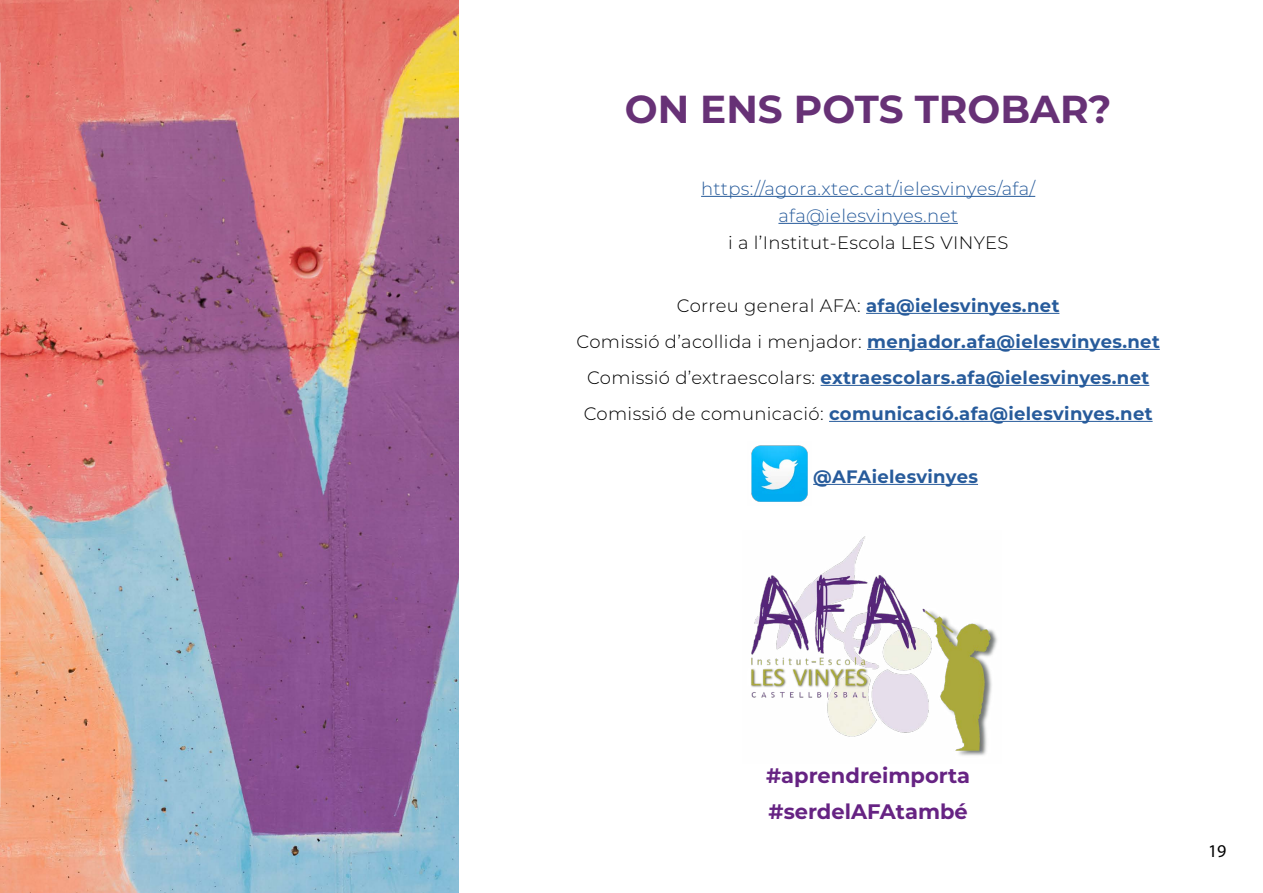
<style>
.page{position:relative;width:1263px;height:893px;background:#fff}
.page>*{position:absolute;margin:0;border:0;box-sizing:border-box;transform-origin:0 0}
.t1{font:700 39px "Montserrat";color:#673176}
.t2{font:700 21px/36px "Montserrat";color:#662383}
.t3{font:700 18px/36px "Montserrat";letter-spacing:.02em;color:#275b9b;text-align:center}
.t4{font:300 18px/27px "Montserrat";letter-spacing:.02em;color:#275b9b;text-align:center}
.t5{font:300 18px "Montserrat";letter-spacing:.02em;color:#000}
.t6{font:18px "Myriad Pro";color:#000}
.s1{font-weight:300;color:#000}
</style>
<div class="page">
<img style="left:1px;top:0;width:458px;height:893px">
<img style="left:751px;top:536px;width:246px;height:220px">
<hr style="left:701px;top:196px;width:334px;height:1px;background:#275b9b">
<hr style="left:778px;top:223px;width:180px;height:1px;background:#275b9b">
<hr style="left:866px;top:313px;width:193px;height:1px;background:#275b9b">
<hr style="left:867px;top:349px;width:293px;height:1px;background:#275b9b">
<hr style="left:820px;top:385px;width:329px;height:1px;background:#275b9b">
<hr style="left:829px;top:421px;width:323px;height:1px;background:#275b9b">
<hr style="left:813px;top:484px;width:165px;height:1px;background:#275b9b">
<img style="left:751px;top:445px;width:57px;height:57px">
<img style="left:0;top:0;width:1px;height:893px">
<h1 class="t1" style="left:625px;top:81px;width:488px">ON ENS POTS TROBAR?</h1>
<p class="t4" style="left:701px;top:174px;width:336px">https://agora.xtec.cat/ielesvinyes/afa/ afa@ielesvinyes.net</p>
<p class="t5" style="left:728px;top:230px;width:282px">i a l’Institut-Escola LES VINYES</p>
<p class="t3" style="left:576px;top:286px;width:585px"><span class="s1">Correu general AFA:</span> afa@ielesvinyes.net<br><span class="s1">Comissió d’acollida i menjador:</span> menjador.afa@ielesvinyes.net <span class="s1">Comissió d’extraescolars:</span> extraescolars.afa@ielesvinyes.net <span class="s1">Comissió de comunicació:</span> comunicació.afa@ielesvinyes.net</p>
<p class="t3" style="left:813px;top:457px;width:166px">@AFAielesvinyes</p>
<p class="t2" style="left:766px;top:757px;width:206px">#aprendreimporta #serdelAFAtambé</p>
<p class="t6" style="left:1208px;top:840px;width:20px">19</p>
</div>
